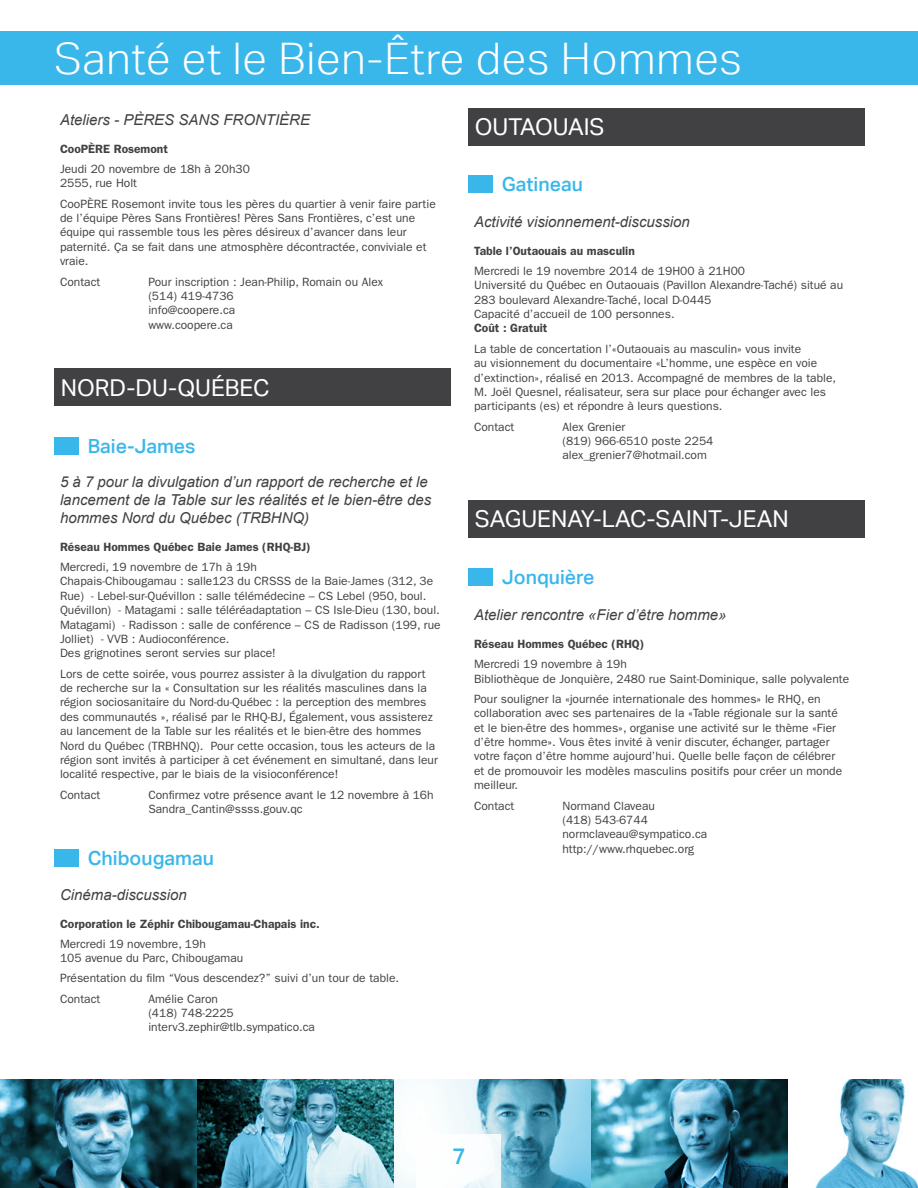
<style>
.page{position:relative;width:918px;height:1188px;background:#fff}
.page>*{position:absolute;margin:0;border:0;box-sizing:border-box;transform-origin:0 0}
.t1{font:300 43.5px "Aktiv Grotesk";letter-spacing:.02em;color:#fff}
.t2{font:23.25px "Aktiv Grotesk";color:#fff}
.t3{font:500 22.5px "Aktiv Grotesk";color:#39b7ea}
.t4{font:500 19.5px "Aktiv Grotesk";color:#39b7ea}
.t5{font:italic 15px/18px "Arial";color:#414042}
.t6{font:12px/14.4px "ITC Franklin Gothic Std";color:#414042}
.t7{font:600 12px "ITC Franklin Gothic Std";color:#414042}
</style>
<div class="page">
<svg style="left:0;top:1079px;width:918px;height:109px;background:#6297a8"></svg>
<div style="left:54px;top:850px;width:24px;height:17px;background:#39b7ea"></div>
<div style="left:54px;top:437px;width:24px;height:17px;background:#39b7ea"></div>
<div style="left:468px;top:175px;width:24px;height:18px;background:#39b7ea"></div>
<div style="left:54px;top:368px;width:396px;height:38px;background:#414042"></div>
<div style="left:468px;top:108px;width:396px;height:38px;background:#414042"></div>
<div style="left:468px;top:500px;width:396px;height:38px;background:#414042"></div>
<div style="left:468px;top:569px;width:24px;height:17px;background:#39b7ea"></div>
<div style="left:0;top:31px;width:918px;height:54px;background:#39b7ea"></div>
<div style="left:417px;top:1134px;width:84px;height:54px;background:#fff"></div>
<h1 class="t1" style="left:54px;top:34px;width:689px">Santé et le Bien-Être des Hommes</h1>
<p class="t5" style="left:60px;top:111px;width:252px">Ateliers - PÈRES SANS FRONTIÈRE</p>
<p class="t7" style="left:60px;top:142px;width:110px">CooPÈRE Rosemont</p>
<p class="t6" style="left:60px;top:162px;width:191px">Jeudi 20 novembre de 18h à 20h30<br>2555, rue Holt</p>
<p class="t6" style="left:60px;top:196px;width:377px">CooPÈRE Rosemont invite tous les pères du quartier à venir faire partie de l’équipe Pères Sans Frontières! Pères Sans Frontières, c’est une équipe qui rassemble tous les pères désireux d’avancer dans leur paternité. Ça se fait dans une atmosphère décontractée, conviviale et vraie.</p>
<p class="t6" style="left:60px;top:274px;width:42px">Contact</p>
<p class="t6" style="left:148px;top:274px;width:236px">Pour inscription : Jean-Philip, Romain ou Alex (514) 419-4736<br>info@coopere.ca<br>www.coopere.ca</p>
<h2 class="t2" style="left:61px;top:374px;width:210px">NORD-DU-QUÉBEC</h2>
<h3 class="t4" style="left:88px;top:434px;width:109px">Baie-James</h3>
<p class="t5" style="left:60px;top:473px;width:373px">5 à 7 pour la divulgation d’un rapport de recherche et le lancement de la Table sur les réalités et le bien-être des hommes Nord du Québec (TRBHNQ)</p>
<p class="t7" style="left:60px;top:540px;width:252px">Réseau Hommes Québec Baie James (RHQ-BJ)</p>
<p class="t6" style="left:60px;top:560px;width:382px">Mercredi, 19 novembre de 17h à 19h<br>Chapais-Chibougamau : salle123 du CRSSS de la Baie-James (312, 3e Rue) - Lebel-sur-Quévillon : salle télémédecine – CS Lebel (950, boul.<br>Quévillon) - Matagami : salle téléréadaptation – CS Isle-Dieu (130, boul.<br>Matagami) - Radisson : salle de conférence – CS de Radisson (199, rue Jolliet) - VVB : Audioconférence.<br>Des grignotines seront servies sur place!</p>
<p class="t6" style="left:60px;top:667px;width:379px">Lors de cette soirée, vous pourrez assister à la divulgation du rapport de recherche sur la « Consultation sur les réalités masculines dans la région sociosanitaire du Nord-du-Québec : la perception des membres des communautés », réalisé par le RHQ-BJ, Également, vous assisterez au lancement de la Table sur les réalités et le bien-être des hommes Nord du Québec (TRBHNQ). Pour cette occasion, tous les acteurs de la région sont invités à participer à cet événement en simultané, dans leur localité respective, par le biais de la visioconférence!</p>
<p class="t6" style="left:60px;top:788px;width:42px">Contact</p>
<p class="t6" style="left:148px;top:788px;width:287px">Confirmez votre présence avant le 12 novembre à 16h<br>Sandra_Cantin@ssss.gouv.qc</p>
<h3 class="t4" style="left:88px;top:847px;width:128px">Chibougamau</h3>
<p class="t5" style="left:60px;top:886px;width:128px">Cinéma-discussion</p>
<p class="t7" style="left:60px;top:916px;width:261px">Corporation le Zéphir Chibougamau-Chapais inc.</p>
<p class="t6" style="left:60px;top:937px;width:185px">Mercredi 19 novembre, 19h<br>105 avenue du Parc, Chibougamau</p>
<p class="t6" style="left:60px;top:968px;width:341px;line-height:20.2px">Présentation du film “Vous descendez?” suivi d’un tour de table.<br>Contact</p>
<p class="t6" style="left:148px;top:991px;width:168px">Amélie Caron<br>(418) 748-2225 interv3.zephir@tlb.sympatico.ca</p>
<h2 class="t2" style="left:475px;top:113px;width:131px">OUTAOUAIS</h2>
<h3 class="t4" style="left:502px;top:172px;width:83px">Gatineau</h3>
<p class="t5" style="left:474px;top:213px;width:217px">Activité visionnement-discussion</p>
<p class="t7" style="left:474px;top:243px;width:162px">Table l’Outaouais au masculin</p>
<p class="t6" style="left:474px;top:264px;width:371px">Mercredi le 19 novembre 2014 de 19H00 à 21H00<br>Université du Québec en Outaouais (Pavillon Alexandre-Taché) situé au 283 boulevard Alexandre-Taché, local D-0445<br>Capacité d’accueil de 100 personnes.</p>
<p class="t7" style="left:474px;top:321px;width:75px">Coût : Gratuit</p>
<p class="t6" style="left:474px;top:342px;width:364px">La table de concertation l’«Outaouais au masculin» vous invite<br>au visionnement du documentaire «L’homme, une espèce en voie d’extinction», réalisé en 2013. Accompagné de membres de la table, M. Joël Quesnel, réalisateur, sera sur place pour échanger avec les participants (es) et répondre à leurs questions.</p>
<p class="t6" style="left:474px;top:419px;width:42px">Contact</p>
<p class="t6" style="left:562px;top:419px;width:152px">Alex Grenier<br>(819) 966-6510 poste 2254 alex_grenier7@hotmail.com</p>
<h2 class="t2" style="left:475px;top:506px;width:316px">SAGUENAY-LAC-SAINT-JEAN</h2>
<h3 class="t4" style="left:502px;top:566px;width:94px">Jonquière</h3>
<p class="t5" style="left:474px;top:606px;width:254px">Atelier rencontre «Fier d’être homme»</p>
<p class="t7" style="left:474px;top:637px;width:172px">Réseau Hommes Québec (RHQ)</p>
<p class="t6" style="left:474px;top:657px;width:377px">Mercredi 19 novembre à 19h<br>Bibliothèque de Jonquière, 2480 rue Saint-Dominique, salle polyvalente</p>
<p class="t6" style="left:474px;top:692px;width:370px">Pour souligner la «journée internationale des hommes» le RHQ, en collaboration avec ses partenaires de la «Table régionale sur la santé et le bien-être des hommes», organise une activité sur le thème «Fier d’être homme». Vous êtes invité à venir discuter, échanger, partager votre façon d’être homme aujourd’hui. Quelle belle façon de célébrer et de promouvoir les modèles masculins positifs pour créer un monde meilleur.</p>
<p class="t6" style="left:474px;top:798px;width:42px">Contact</p>
<p class="t6" style="left:562px;top:798px;width:146px">Normand Claveau<br>(418) 543-6744 normclaveau@sympatico.ca http://www.rhquebec.org</p>
<h3 class="t3" style="left:452px;top:1142px;width:15px">7</h3>
</div>
